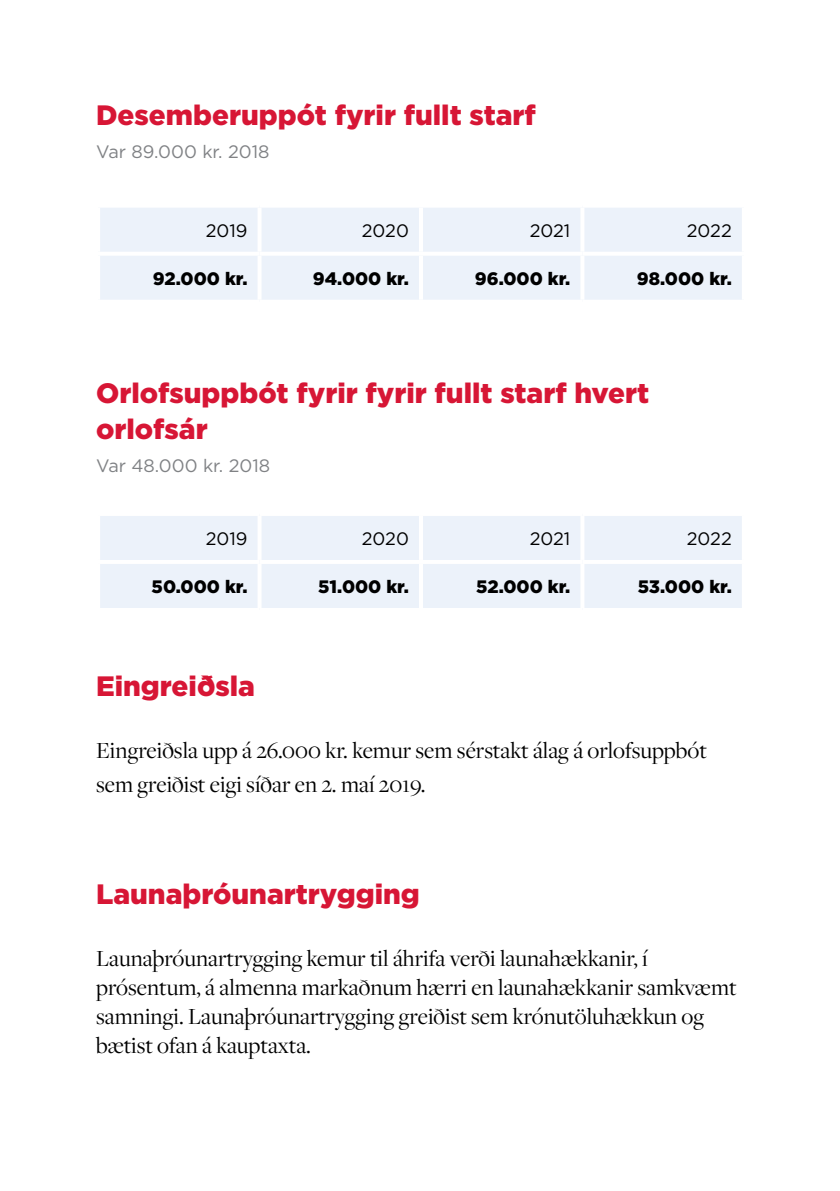
<style>
.page{position:relative;width:840px;height:1191px;background:#fff}
.page>*{position:absolute;margin:0;border:0;box-sizing:border-box;transform-origin:0 0}
.t1{font:900 28px/36px "Gotham";color:#d71635}
.t2{font:24px/28.8px "Freight Disp Pro";color:#000}
.t3{font:900 18px "Gotham";color:#000}
.t4{font:18px "Gotham";color:#808285}
.t5{font:18px "Gotham";color:#000}
</style>
<div class="page">
<div style="left:100px;top:208px;width:641px;height:92px;background:#ecf2fa"></div>
<hr style="left:257px;top:208px;width:4px;height:44px;background:#fff">
<hr style="left:419px;top:208px;width:4px;height:44px;background:#fff">
<hr style="left:580px;top:208px;width:4px;height:44px;background:#fff">
<svg style="left:741px;top:208px;width:1px;height:44px"></svg>
<hr style="left:96px;top:252px;width:163px;height:4px;background:#fff">
<hr style="left:259px;top:252px;width:162px;height:4px;background:#fff">
<hr style="left:421px;top:252px;width:161px;height:4px;background:#fff">
<hr style="left:582px;top:252px;width:163px;height:4px;background:#fff">
<hr style="left:257px;top:256px;width:4px;height:44px;background:#fff">
<hr style="left:419px;top:256px;width:4px;height:44px;background:#fff">
<hr style="left:580px;top:256px;width:4px;height:44px;background:#fff">
<svg style="left:741px;top:256px;width:1px;height:44px"></svg>
<div style="left:100px;top:516px;width:641px;height:92px;background:#ecf2fa"></div>
<hr style="left:257px;top:516px;width:4px;height:44px;background:#fff">
<hr style="left:419px;top:516px;width:4px;height:44px;background:#fff">
<hr style="left:580px;top:516px;width:4px;height:44px;background:#fff">
<svg style="left:741px;top:516px;width:1px;height:44px"></svg>
<hr style="left:96px;top:560px;width:163px;height:4px;background:#fff">
<hr style="left:259px;top:560px;width:162px;height:4px;background:#fff">
<hr style="left:421px;top:560px;width:161px;height:4px;background:#fff">
<hr style="left:582px;top:560px;width:163px;height:4px;background:#fff">
<hr style="left:257px;top:564px;width:4px;height:44px;background:#fff">
<hr style="left:419px;top:564px;width:4px;height:44px;background:#fff">
<hr style="left:580px;top:564px;width:4px;height:44px;background:#fff">
<svg style="left:741px;top:564px;width:1px;height:44px"></svg>
<p class="t1" style="left:96px;top:97px;width:441px">Desemberuppót fyrir fullt starf</p>
<p class="t4" style="left:96px;top:141px;width:175px">Var 89.000 kr. 2018</p>
<p class="t5" style="left:206px;top:219px;width:43px">2019</p>
<p class="t5" style="left:361px;top:219px;width:49px">2020</p>
<p class="t5" style="left:529px;top:219px;width:42px">2021</p>
<p class="t5" style="left:686px;top:219px;width:47px">2022</p>
<p class="t3" style="left:153px;top:266px;width:96px">92.000 kr.</p>
<p class="t3" style="left:313px;top:266px;width:97px">94.000 kr.</p>
<p class="t3" style="left:474px;top:266px;width:97px">96.000 kr.</p>
<p class="t3" style="left:636px;top:266px;width:96px">98.000 kr.</p>
<p class="t1" style="left:96px;top:374px;width:554px">Orlofsuppbót fyrir fyrir fullt starf hvert orlofsár</p>
<p class="t4" style="left:96px;top:454px;width:175px">Var 48.000 kr. 2018</p>
<p class="t5" style="left:206px;top:527px;width:43px">2019</p>
<p class="t5" style="left:361px;top:527px;width:49px">2020</p>
<p class="t5" style="left:529px;top:527px;width:42px">2021</p>
<p class="t5" style="left:686px;top:527px;width:47px">2022</p>
<p class="t3" style="left:151px;top:574px;width:97px">50.000 kr.</p>
<p class="t3" style="left:318px;top:574px;width:92px">51.000 kr.</p>
<p class="t3" style="left:476px;top:574px;width:96px">52.000 kr.</p>
<p class="t3" style="left:637px;top:574px;width:96px">53.000 kr.</p>
<p class="t1" style="left:96px;top:668px;width:160px">Eingreiðsla</p>
<p class="t2" style="left:96px;top:733px;width:612px;line-height:33.6px">Eingreiðsla upp á 26.000 kr. kemur sem sérstakt álag á orlofsuppbót sem greiðist eigi síðar en 2. maí 2019.</p>
<p class="t1" style="left:96px;top:875px;width:325px">Launaþróunartrygging</p>
<p class="t2" style="left:96px;top:943px;width:641px">Launaþróunartrygging kemur til áhrifa verði launahækkanir, í prósentum, á almenna markaðnum hærri en launahækkanir samkvæmt samningi. Launaþróunartrygging greiðist sem krónutöluhækkun og bætist ofan á kauptaxta.</p>
</div>
